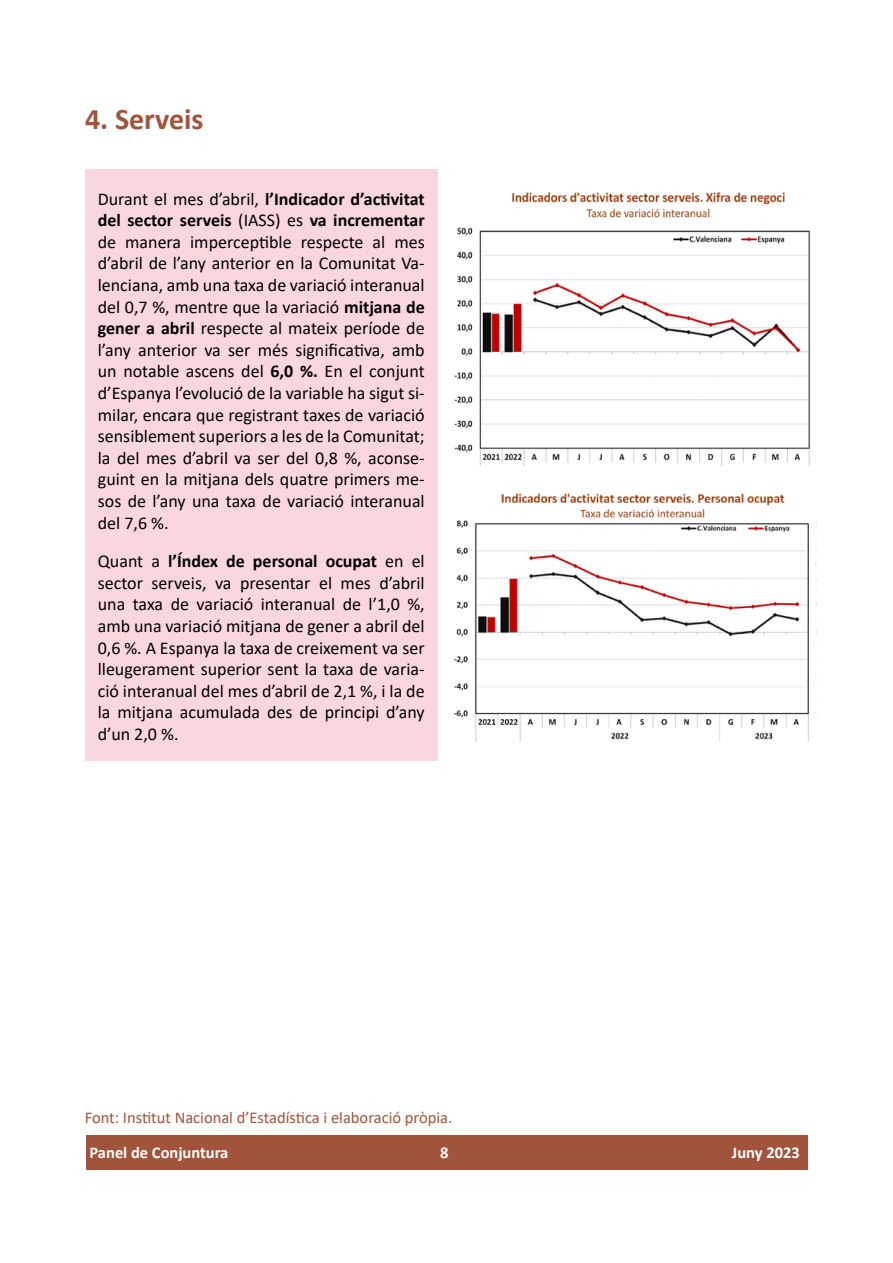
<style>
.page{position:relative;width:893px;height:1263px;background:#fff}
.page>*{position:absolute;margin:0;border:0;box-sizing:border-box;transform-origin:0 0}
.t1{font:700 30px "Calibri";color:#a1543b}
.t2{font:18px/21.6px "Calibri";color:#000;text-align:justify}
.t3{font:16.5px "Calibri";color:#a1543b}
.t4{font:700 16.5px "Calibri";color:#fff}
.s1{font-weight:700}
</style>
<div class="page">
<div style="left:86px;top:1135px;width:721px;height:34px;background:#a1543b"></div>
<div style="left:85px;top:170px;width:352px;height:591px;background:#fad7de"></div>
<img style="left:454px;top:192px;width:357px;height:273px">
<img style="left:454px;top:493px;width:362px;height:249px">
<h1 class="t1" style="left:85px;top:98px;width:120px">4. Serveis</h1>
<p class="t2" style="left:98px;top:187px;width:328px">Durant el mes d’abril, <span class="s1">l’Indicador d’activitat del sector serveis</span> (IASS) es <span class="s1">va incrementar </span>de manera imperceptible respecte al mes d’abril de l’any anterior en la Comunitat Va&shy;lenciana, amb una taxa de variació interanual del 0,7 %, mentre que la variació <span class="s1">mitjana de gener a abril</span> respecte al mateix període de l’any anterior va ser més significativa, amb un notable ascens del <span class="s1">6,0 %.</span> En el conjunt d’Espanya l’evolució de la variable ha sigut si&shy;milar, encara que registrant taxes de variació sensiblement superiors a les de la Comunitat; la del mes d’abril va ser del 0,8 %, aconse&shy;guint en la mitjana dels quatre primers me&shy;sos de l’any una taxa de variació interanual del 7,6 %.</p>
<p class="t2" style="left:98px;top:550px;width:328px">Quant a <span class="s1">l’Índex de personal ocupat</span> en el sector serveis, va presentar el mes d’abril una taxa de variació interanual de l’1,0 %, amb una variació mitjana de gener a abril del 0,6 %. A Espanya la taxa de creixement va ser lleugerament superior sent la taxa de varia&shy;ció interanual del mes d’abril de 2,1 %, i la de la mitjana acumulada des de principi d’any d’un 2,0 %.</p>
<p class="t3" style="left:85px;top:1106px;width:369px">Font: Institut Nacional d’Estadística i elaboració pròpia.</p>
<p class="t4" style="left:90px;top:1141px;width:140px">Panel de Conjuntura</p>
<p class="t4" style="left:440px;top:1141px;width:10px">8</p>
<p class="t4" style="left:732px;top:1141px;width:69px">Juny 2023</p>
</div>
